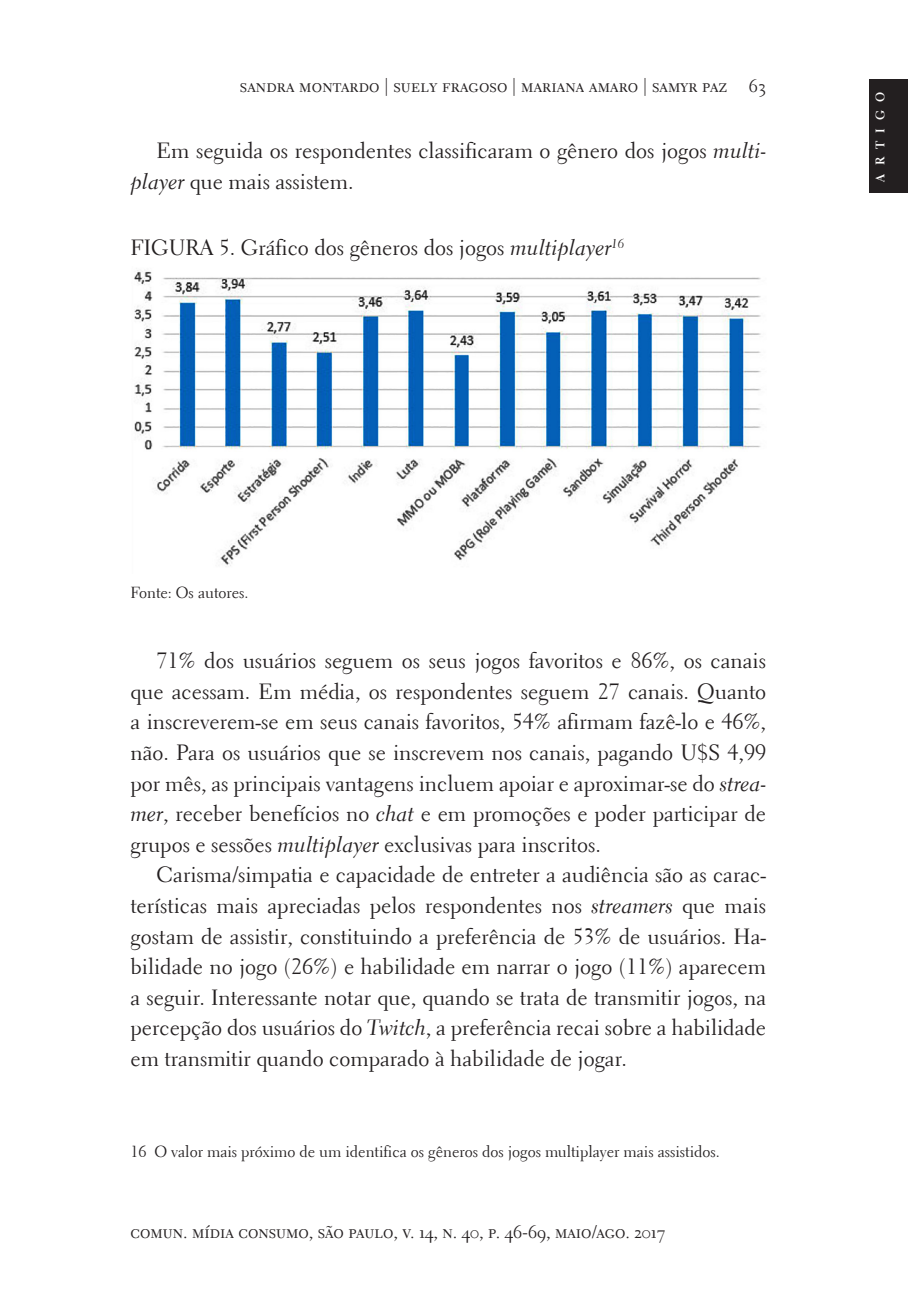
<style>
.page{position:relative;width:908px;height:1304px;background:#fff}
.page>*{position:absolute;margin:0;border:0;box-sizing:border-box;transform-origin:0 0}
.Corpo{font:22px/30.6px "Electra LH";color:#231f20;text-align:justify}
.Figuras{font:22px "Electra LH";color:#231f20}
.t1{font:18px "Electra LH Regular SC";letter-spacing:.01em;color:#231f20}
.rodapé{font:16px "Electra LH";color:#231f20}
.Fonte_figura{font:16px "Electra LH";color:#231f20}
.t2{font:700 12.4px "Electra LH";color:#fff}
.s1{font-family:"Electra LH Cursive"}
</style>
<div class="page">
<div style="left:869px;top:79px;width:38px;height:114px;background:#231f20"></div>
<img style="left:134px;top:270px;width:627px;height:296px">
<p class="t1" style="left:240px;top:75px;width:527px">sandra montardo | suely fragoso | mariana amaro | samyr paz 63</p>
<p class="Corpo" style="left:130px;top:135px;width:636px;text-indent:26px">Em seguida os respondentes classificaram o gênero dos jogos <span class="s1">multi&shy;player</span> que mais assistem.</p>
<p class="Figuras" style="left:130px;top:234px;width:495px">FIGURA 5. Gráfico dos gêneros dos jogos <span class="s1">multiplayer</span><sup>16</sup></p>
<p class="t2" style="left:872px;top:182px;width:91px;rotate:-90deg">ARTIGO</p>
<p class="Fonte_figura" style="left:130px;top:582px;width:119px">Fonte: Os autores.</p>
<p class="Corpo" style="left:130px;top:645px;width:637px;text-indent:26px">71% dos usuários seguem os seus jogos favoritos e 86%, os canais que acessam. Em média, os respondentes seguem 27 canais. Quanto a inscreverem-se em seus canais favoritos, 54% afirmam fazê-lo e 46%, não. Para os usuários que se inscrevem nos canais, pagando U$S 4,99 por mês, as principais vantagens incluem apoiar e aproximar-se do <span class="s1">strea&shy;mer</span>, receber benefícios no <span class="s1">chat</span> e em promoções e poder participar de grupos e sessões <span class="s1">multiplayer</span> exclusivas para inscritos.</p>
<p class="Corpo" style="left:130px;top:859px;width:637px;text-indent:26px">Carisma/simpatia e capacidade de entreter a audiência são as carac&shy;terísticas mais apreciadas pelos respondentes nos <span class="s1">streamers</span> que mais gostam de assistir, constituindo a preferência de 53% de usuários. Ha&shy;bilidade no jogo (26%) e habilidade em narrar o jogo (11%) aparecem a seguir. Interessante notar que, quando se trata de transmitir jogos, na percepção dos usuários do <span class="s1">Twitch</span>, a preferência recai sobre a habilidade em transmitir quando comparado à habilidade de jogar.</p>
<p class="rodapé" style="left:130px;top:1141px;width:590px">16 O valor mais próximo de um identifica os gêneros dos jogos multiplayer mais assistidos.</p>
<p class="t1" style="left:130px;top:1221px;width:536px">comun. mídia consumo, são paulo, v. 14, n. 40, p. 46-69, maio/ago. 2017</p>
</div>
